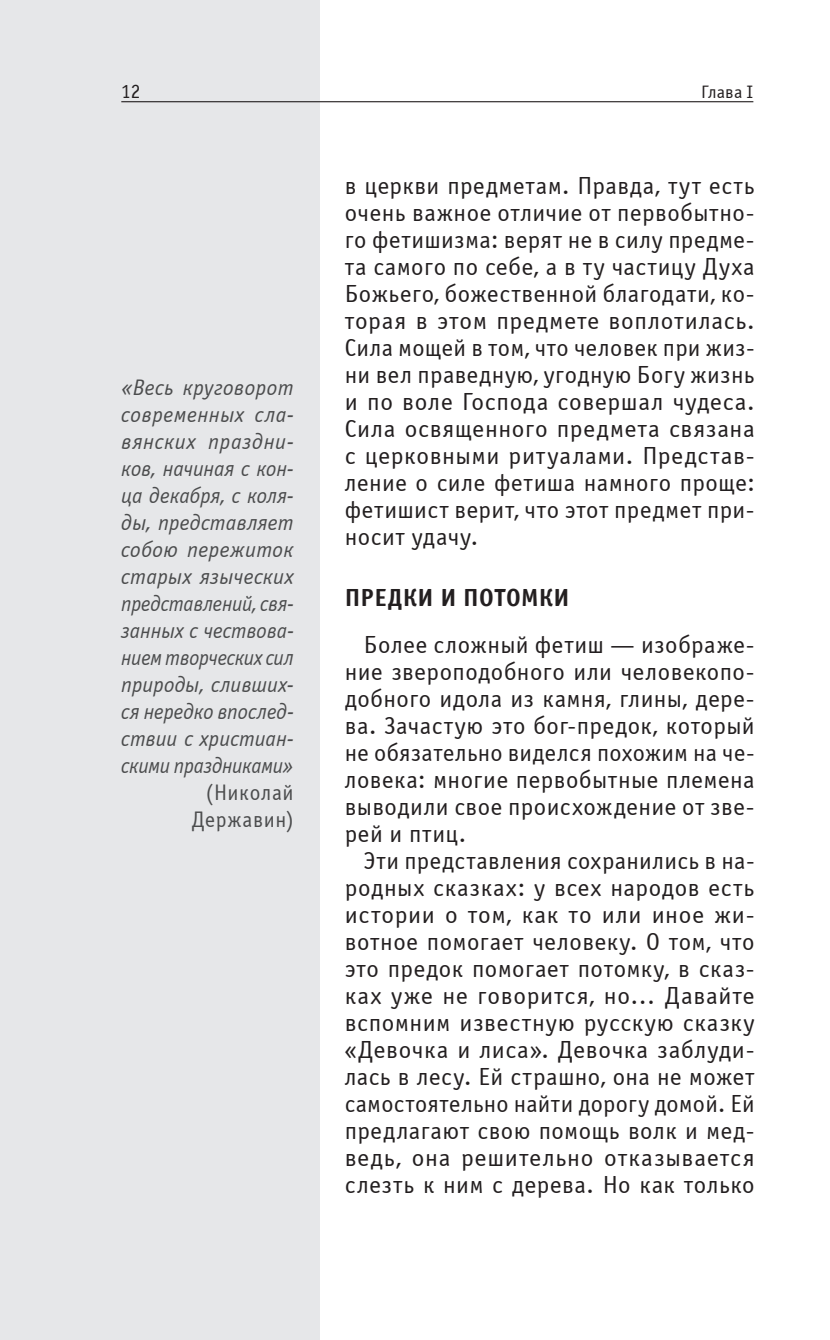
<style>
.page{position:relative;width:830px;height:1340px;background:#fff}
.page>*{position:absolute;margin:0;border:0;box-sizing:border-box;transform-origin:0 0}
.t1{font:24.75px/27px "Officina Sans C";letter-spacing:.02em;color:#231f20;text-align:justify}
.t2{font:700 24.75px "Officina Sans C";letter-spacing:.015em;color:#231f20}
.t3{font:italic 22.5px/27px "Officina Sans C";letter-spacing:-.005em;color:#4b4c4d;text-align:justify}
.t4{font:22.5px/27px "Officina Sans C";letter-spacing:.03em;color:#4b4c4d;text-align:right;scale:.95 1}
.t5{font:20.25px "Officina Sans C";color:#231f20;scale:.95 1}
.t6{font:18px "Officina Sans C";letter-spacing:.01em;color:#231f20}
</style>
<div class="page">
<div style="left:0;top:0;width:319px;height:1339px;background:#e6e7e9"></div>
<hr style="left:121px;top:101px;width:632px;height:1px;background:#231f20">
<p class="t5" style="left:121px;top:83px;width:22px">12</p>
<p class="t6" style="left:700px;top:85px;width:54px">Глава I</p>
<p class="t3" style="left:121px;top:376px;width:174px">«Весь круговорот современных сла&shy;вянских праздни&shy;ков, начиная с кон&shy;ца декабря, с коля&shy;ды, представляет собою пережиток старых языческих представлений, свя&shy;занных с чествова&shy;нием творческих сил природы, сливших&shy;ся нередко впослед&shy;ствии с христиан&shy;скими праздниками»</p>
<p class="t4" style="left:192px;top:781px;width:109px">(Николай<br>Державин)</p>
<p class="t1" style="left:344px;top:174px;width:411px">в церкви предметам. Правда, тут есть очень важное отличие от первобытно&shy;го фетишизма: верят не в силу предме&shy;та самого по себе, а в ту частицу Духа Божьего, божественной благодати, ко&shy;торая в этом предмете воплотилась.<br>Сила мощей в том, что человек при жиз&shy;ни вел праведную, угодную Богу жизнь и по воле Господа совершал чудеса.<br>Сила освященного предмета связана с церковными ритуалами. Представ&shy;ление о силе фетиша намного проще: фетишист верит, что этот предмет при&shy;носит удачу.</p>
<p class="t2" style="left:344px;top:585px;width:226px">ПРЕДКИ И ПОТОМКИ</p>
<p class="t1" style="left:344px;top:633px;width:411px;text-indent:19px">Более сложный фетиш — изображе&shy;ние звероподобного или человекопо&shy;добного идола из камня, глины, дере&shy;ва. Зачастую это бог-предок, который не обязательно виделся похожим на че&shy;ловека: многие первобытные племена выводили свое происхождение от зве&shy;рей и птиц.</p>
<p class="t1" style="left:344px;top:849px;width:411px;text-indent:19px">Эти представления сохранились в на&shy;родных сказках: у всех народов есть истории о том, как то или иное жи&shy;вотное помогает человеку. О том, что это предок помогает потомку, в сказ&shy;ках уже не говорится, но… Давайте вспомним известную русскую сказку «Девочка и лиса». Девочка заблуди&shy;лась в лесу. Ей страшно, она не может самостоятельно найти дорогу домой. Ей предлагают свою помощь волк и мед&shy;ведь, она решительно отказывается слезть к ним с дерева. Но как только</p>
</div>
